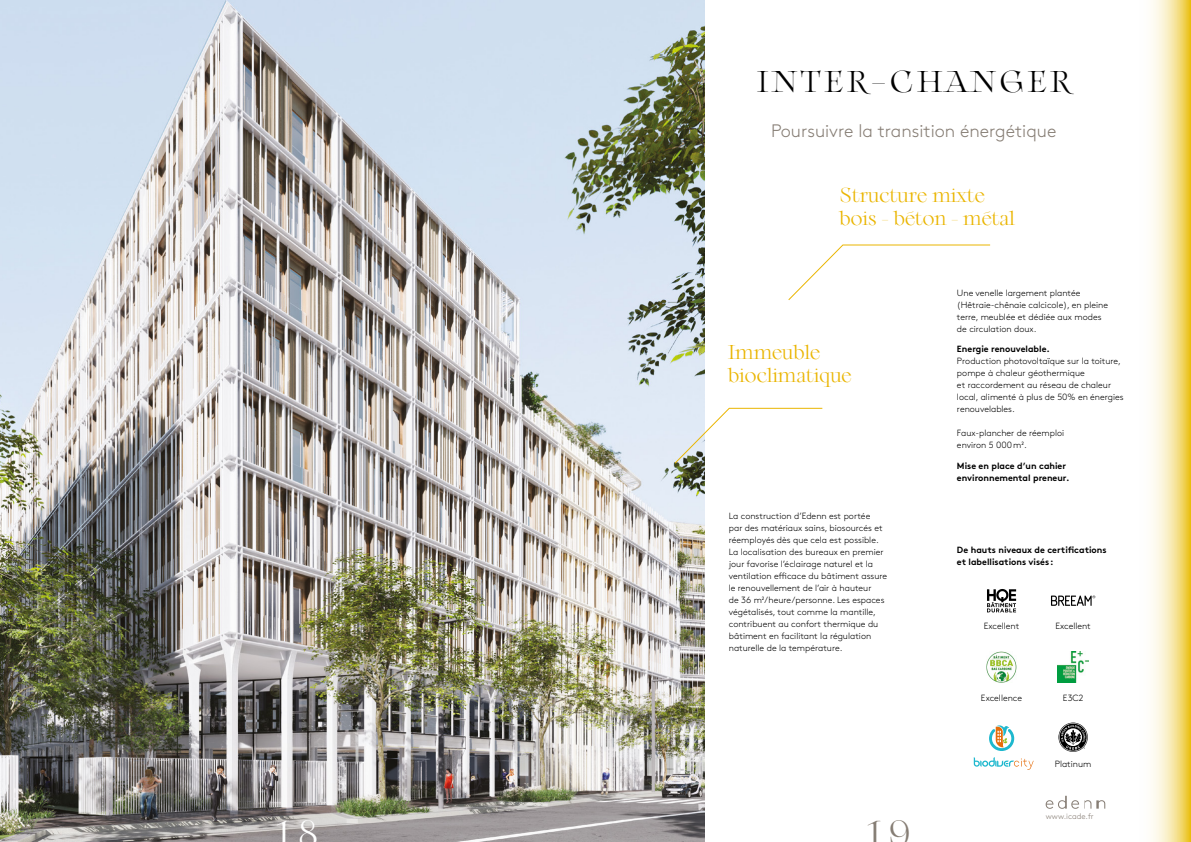
<style>
.page{position:relative;width:1191px;height:842px;background:#fff}
.page>*{position:absolute;margin:0;border:0;box-sizing:border-box;transform-origin:0 0}
.t1{font:300 36px "Arthemys Display";color:#fff}
.t2{font:300 36px "Arthemys Display";color:#867d74}
.t3{font:300 30px "Arthemys Display";letter-spacing:.15em;color:#000}
.t4{font:300 20px/23px "Arthemys Display";color:#eab500}
.t5{font:300 18px "Brown";color:#867d74}
.t6{font:300 9px/12px "Brown";color:#000}
.t7{font:700 9px/12px "Brown";color:#000}
.t8{font:300 8px "Brown";color:#867d74}
</style>
<div class="page">
<img style="left:0;top:0;width:704px;height:842px">
<svg style="left:674px;top:408px;width:149px;height:56px"></svg>
<svg style="left:788px;top:244px;width:202px;height:56px"></svg>
<svg style="left:1152px;top:0;width:39px;height:842px;background:#f6e5a0"></svg>
<img style="left:1057px;top:651px;width:31px;height:31px">
<img style="left:986px;top:651px;width:31px;height:31px">
<svg style="left:973px;top:757px;width:60px;height:13px"></svg>
<svg style="left:989px;top:725px;width:25px;height:26px"></svg>
<svg style="left:1051px;top:595px;width:44px;height:11px"></svg>
<svg style="left:987px;top:589px;width:29px;height:23px"></svg>
<svg style="left:1058px;top:722px;width:29px;height:30px"></svg>
<svg style="left:1045px;top:796px;width:60px;height:13px"></svg>
<h2 class="t3" style="left:757px;top:62px;width:314px">INTER-CHANGER</h2>
<h3 class="t5" style="left:771px;top:117px;width:287px">Poursuivre la transition énergétique</h3>
<h3 class="t4" style="left:839px;top:184px;width:176px">Structure mixte bois - béton - métal</h3>
<h3 class="t4" style="left:728px;top:341px;width:125px">Immeuble bioclimatique</h3>
<p class="t6" style="left:729px;top:510px;width:160px">La construction d’Edenn est portée<br>par des matériaux sains, biosourcés et réemployés dès que cela est possible.<br>La localisation des bureaux en premier jour favorise l’éclairage naturel et la ventilation efficace du bâtiment assure le renouvellement de l’air à hauteur<br>de 36 m²/heure/personne. Les espaces végétalisés, tout comme la mantille, contribuent au confort thermique du bâtiment en facilitant la régulation naturelle de la température.</p>
<h1 class="t1" style="left:275px;top:809px;width:44px">18</h1>
<h1 class="t2" style="left:866px;top:809px;width:46px">19</h1>
<p class="t6" style="left:957px;top:286px;width:152px">Une venelle largement plantée (Hêtraie-chênaie calcicole), en pleine terre, meublée et dédiée aux modes de circulation doux.</p>
<p class="t7" style="left:957px;top:342px;width:94px">Energie renouvelable.</p>
<p class="t6" style="left:957px;top:355px;width:168px">Production photovoltaïque sur la toiture, pompe à chaleur géothermique<br>et raccordement au réseau de chaleur local, alimenté à plus de 50% en énergies renouvelables.</p>
<p class="t6" style="left:957px;top:427px;width:109px">Faux-plancher de réemploi environ 5 000m².</p>
<p class="t7" style="left:957px;top:459px;width:114px">Mise en place d’un cahier environnemental preneur.</p>
<p class="t7" style="left:957px;top:543px;width:151px">De hauts niveaux de certifications et labellisations visés :</p>
<p class="t6" style="left:983px;top:619px;width:37px">Excellent</p>
<p class="t6" style="left:1055px;top:619px;width:37px">Excellent</p>
<p class="t6" style="left:981px;top:691px;width:43px">Excellence</p>
<p class="t6" style="left:1063px;top:691px;width:22px">E3C2</p>
<p class="t6" style="left:1054px;top:757px;width:38px">Platinum</p>
<p class="t8" style="left:1045px;top:810px;width:50px">www.icade.fr</p>
</div>
